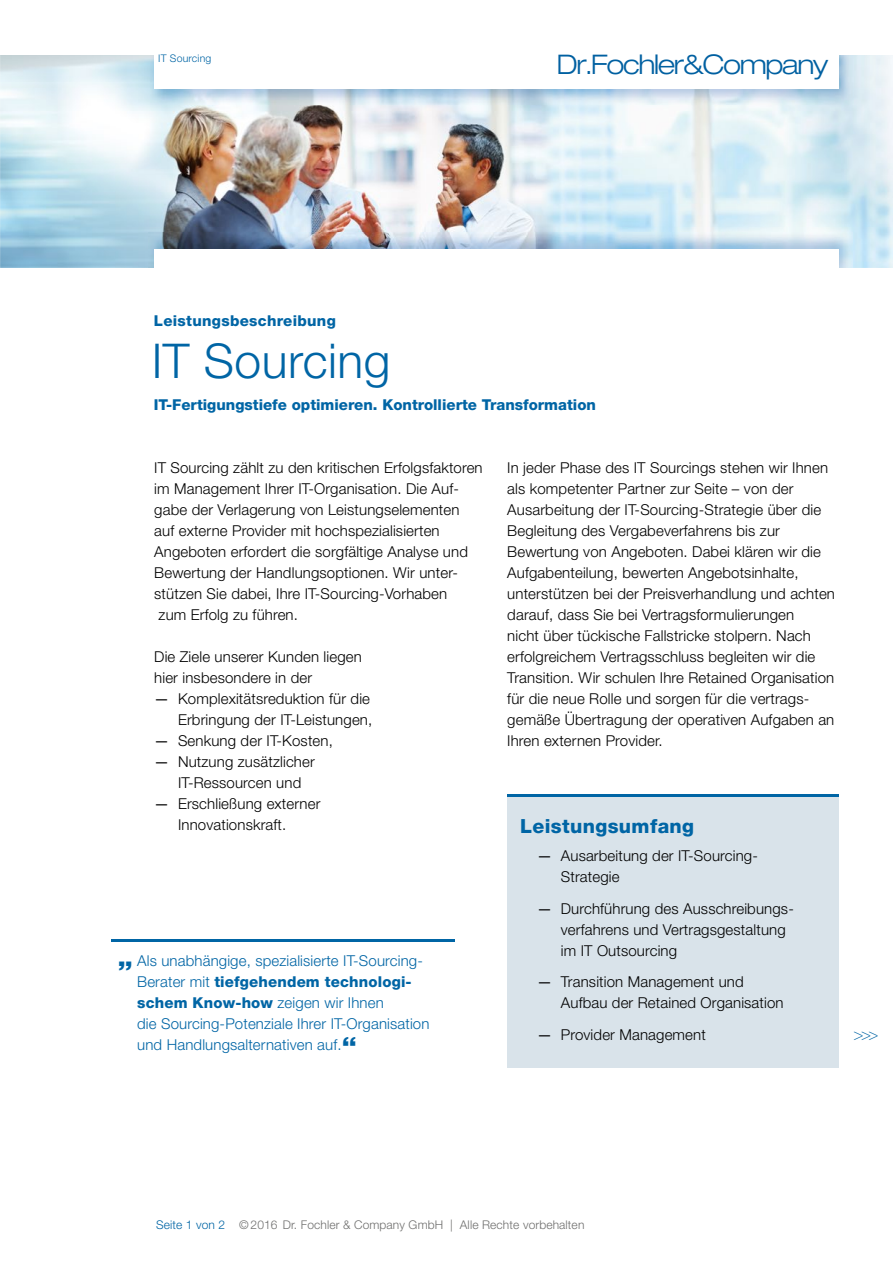
<style>
.page{position:relative;width:893px;height:1263px;background:#fff}
.page>*{position:absolute;margin:0;border:0;box-sizing:border-box;transform-origin:0 0}
.t1{font:300 48px "Helvetica Neue LT Pro";letter-spacing:.01em;color:#0065a5}
.t2{font:300 expanded 27.15px "Helvetica Neue";letter-spacing:-.05em;color:#0060a1}
.t3{font:800 19.5px "Helvetica Neue LT Pro";letter-spacing:.02em;color:#0065a5}
.t4{font:100 16.5px "Helvetica Neue LT Pro";color:#0065a5}
.t5{font:300 15px/21px "Helvetica Neue LT Pro";letter-spacing:.01em;color:#000}
.t6{font:300 15px/21px "Helvetica Neue LT Pro";letter-spacing:.01em;color:#0065a5}
.t7{font:800 15px "Helvetica Neue LT Pro";color:#0065a5}
.t8{font:800 15px "Helvetica Neue LT Pro";letter-spacing:.02em;color:#0065a5}
.t9{font:300 12px "Helvetica Neue LT Pro";letter-spacing:.01em;color:#6f6f6e}
.t10{font:300 10.5px "Helvetica Neue LT Pro";letter-spacing:.02em;color:#0065a5}
.s1{font-weight:400}
.s2{font-weight:800;font-stretch:expanded;font-size:22.5px}
.s3{font-weight:800}
.s4{color:#0065a5}
</style>
<div class="page">
<div style="left:507px;top:795px;width:332px;height:273px;background:#d9e3ea"></div>
<hr style="left:507px;top:795px;width:332px;height:2px;background:#0065a5">
<img style="left:0;top:55px;width:893px;height:213px">
<img style="left:149px;top:232px;width:703px;height:36px">
<div style="left:154px;top:249px;width:685px;height:28px;background:#fff"></div>
<img style="left:150px;top:55px;width:703px;height:50px">
<div style="left:154px;top:47px;width:685px;height:41px;background:#fff"></div>
<hr style="left:112px;top:939px;width:343px;height:2px;background:#0065a5">
<p class="t10" style="left:158px;top:51px;width:55px">IT Sourcing</p>
<h2 class="t2" style="left:557px;top:48px;width:273px">Dr.Fochler&amp;Company</h2>
<p class="t8" style="left:154px;top:311px;width:183px">Leistungsbeschreibung</p>
<h1 class="t1" style="left:152px;top:332px;width:240px">IT Sourcing</h1>
<p class="t7" style="left:154px;top:395px;width:444px">IT-Fertigungstiefe optimieren. Kontrollierte Transformation</p>
<p class="t5" style="left:154px;top:456px;width:330px">IT Sourcing zählt zu den kritischen Erfolgsfaktoren im Management Ihrer IT-Organisation. Die Auf&shy;gabe der Verlagerung von Leistungselementen auf externe Provider mit hochspezialisierten Angeboten erfordert die sorgfältige Analyse und Bewertung der Handlungsoptionen. Wir unter&shy;stützen Sie dabei, Ihre IT-Sourcing-Vorhaben<br>zum Erfolg zu führen.</p>
<p class="t5" style="left:154px;top:645px;width:209px">Die Ziele unserer Kunden liegen hier insbesondere in der</p>
<p class="t5" style="left:154px;top:687px;width:220px;text-align:right"><span class="s1">—</span> Komplexitätsreduktion für die<br>Erbringung der IT-Leistungen,</p>
<p class="t5" style="left:154px;top:729px;width:180px"><span class="s1">—</span> Senkung der IT-Kosten,</p>
<p class="t5" style="left:178px;top:750px;width:138px;text-indent:-24px"><span class="s1">—</span> Nutzung zusätzlicher<br>IT-Ressourcen und</p>
<p class="t5" style="left:178px;top:792px;width:144px;text-indent:-24px"><span class="s1">—</span> Erschließung externer<br>Innovationskraft.</p>
<p class="t6" style="left:137px;top:950px;width:294px;text-indent:-19px"><span class="s2">„</span> Als unabhängige, spezialisierte IT-Sourcing-Berater mit <span class="s3">tiefgehendem technologi&shy;schem Know-how</span> zeigen wir Ihnen<br>die Sourcing-Potenziale Ihrer IT-Organisation und Handlungsalternativen auf.<span class="s2">“</span></p>
<p class="t5" style="left:507px;top:456px;width:329px">In jeder Phase des IT Sourcings stehen wir Ihnen als kompetenter Partner zur Seite – von der Ausarbeitung der IT-Sourcing-Strategie über die Begleitung des Vergabeverfahrens bis zur Bewertung von Angeboten. Dabei klären wir die Aufgabenteilung, bewerten Angebotsinhalte, unterstützen bei der Preisverhandlung und achten darauf, dass Sie bei Vertragsformulierungen<br>nicht über tückische Fallstricke stolpern. Nach erfolgreichem Vertragsschluss begleiten wir die Transition. Wir schulen Ihre Retained Organisation für die neue Rolle und sorgen für die vertrags&shy;gemäße Übertragung der operativen Aufgaben an Ihren externen Provider.</p>
<h3 class="t3" style="left:520px;top:814px;width:176px">Leistungsumfang</h3>
<p class="t5" style="left:561px;top:845px;width:199px;text-indent:-24px"><span class="s1">—</span> Ausarbeitung der IT-Sourcing-<br>Strategie</p>
<p class="t5" style="left:561px;top:897px;width:235px;text-indent:-24px"><span class="s1">—</span> Durchführung des Ausschreibungs&shy;verfahrens und Vertragsgestaltung im IT Outsourcing</p>
<p class="t5" style="left:561px;top:971px;width:224px;text-indent:-24px"><span class="s1">—</span> Transition Management und<br>Aufbau der Retained Organisation</p>
<p class="t5" style="left:537px;top:1023px;width:170px"><span class="s1">—</span> Provider Management</p>
<p class="t4" style="left:853px;top:1024px;width:27px">&gt;&gt;&gt;</p>
<p class="t9" style="left:156px;top:1217px;width:430px"><span class="s4">Seite 1 von 2</span> © 2016 Dr. Fochler &amp; Company GmbH | Alle Rechte vorbehalten</p>
</div>
